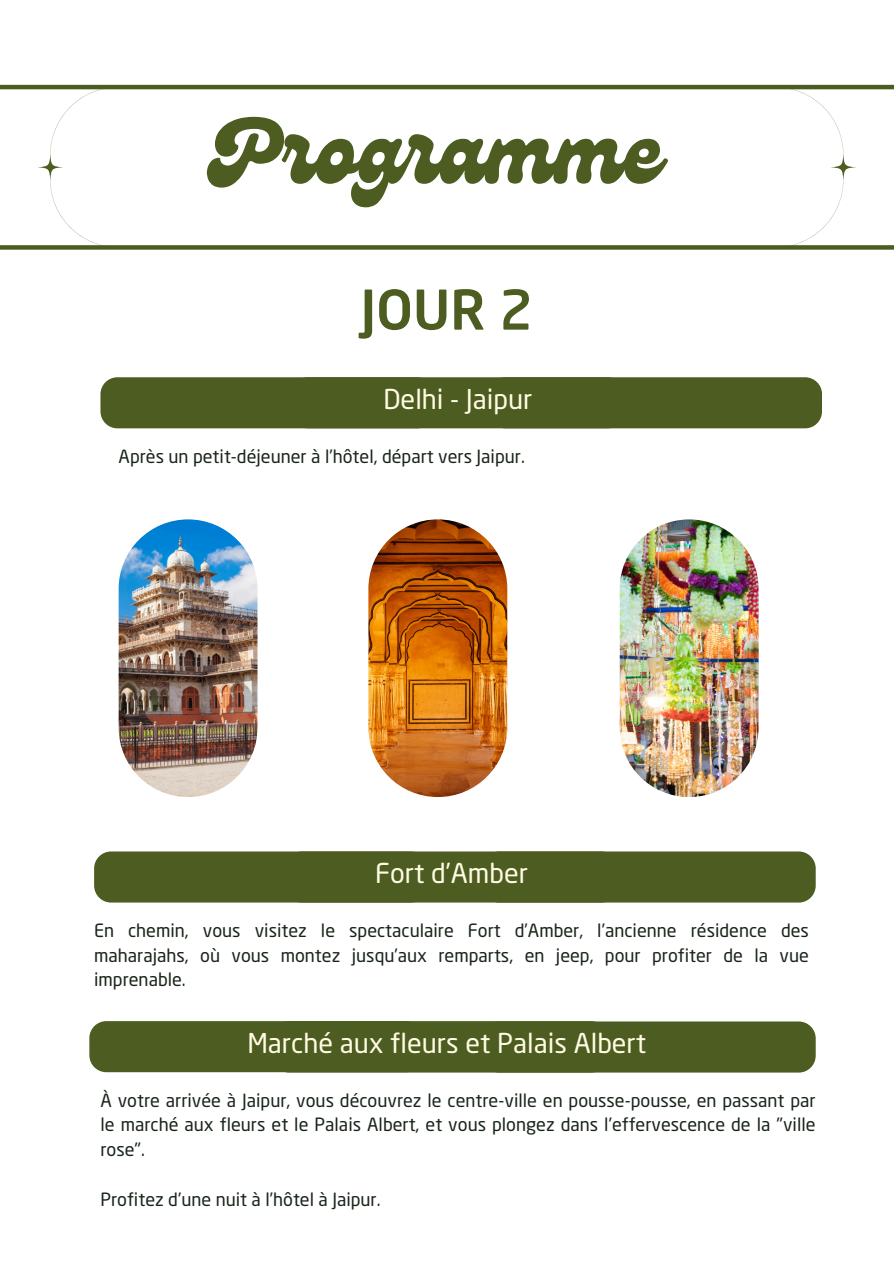
<style>
.page{position:relative;width:894px;height:1264px;background:#fff}
.page>*{position:absolute;margin:0;border:0;box-sizing:border-box;transform-origin:0 0}
.t1{font:90px "Genty";color:#4d5c21}
.t2{font:500 54px "Neo Sans Pro";color:#4d5c21}
.t3{font:27px "Neo Sans Pro";color:#fffce3}
.t4{font:18px/24.8px "Neo Sans Pro";color:#182419;text-align:justify}
</style>
<div class="page">
<hr style="left:0;top:85px;width:893px;height:4px;background:#4d5c21">
<div style="left:0;top:245px;width:893px;height:5px;background:#4d5c21"></div>
<div style="left:89px;top:1021px;width:333px;height:51px;background:#4d5c21;border-radius:17px"></div>
<div style="left:272px;top:1021px;width:336px;height:51px;background:#4d5c21;border-radius:17px"></div>
<div style="left:482px;top:1021px;width:333px;height:51px;background:#4d5c21;border-radius:17px"></div>
<div style="left:94px;top:851px;width:333px;height:51px;background:#4d5c21;border-radius:17px"></div>
<div style="left:482px;top:851px;width:333px;height:51px;background:#4d5c21;border-radius:17px"></div>
<div style="left:284px;top:851px;width:333px;height:51px;background:#4d5c21;border-radius:17px"></div>
<svg style="left:50px;top:89px;width:68px;height:157px"></svg>
<svg style="left:37px;top:154px;width:26px;height:26px"></svg>
<svg style="left:774px;top:89px;width:69px;height:157px"></svg>
<svg style="left:830px;top:154px;width:25px;height:26px"></svg>
<img style="left:119px;top:519px;width:138px;height:278px;border-radius:69px">
<img style="left:368px;top:519px;width:139px;height:278px;border-radius:69px">
<img style="left:619px;top:519px;width:139px;height:278px;border-radius:69px">
<div style="left:100px;top:377px;width:333px;height:51px;background:#4d5c21;border-radius:17px"></div>
<div style="left:488px;top:377px;width:333px;height:51px;background:#4d5c21;border-radius:17px"></div>
<div style="left:291px;top:377px;width:333px;height:51px;background:#4d5c21;border-radius:17px"></div>
<p class="t1" style="left:211px;top:100px;width:451px">Programme</p>
<p class="t2" style="left:360px;top:288px;width:174px">JOUR 2</p>
<p class="t3" style="left:383px;top:388px;width:151px">Delhi - Jaipur</p>
<p class="t4" style="left:119px;top:445px;width:407px">Après un petit-déjeuner à l’hôtel, départ vers Jaipur.</p>
<h2 class="t3" style="left:375px;top:862px;width:154px">Fort d’Amber</h2>
<p class="t4" style="left:94px;top:919px;width:716px">En chemin, vous visitez le spectaculaire Fort d’Amber, l’ancienne résidence des maharajahs, où vous montez jusqu’aux remparts, en jeep, pour profiter de la vue imprenable.</p>
<p class="t3" style="left:247px;top:1032px;width:400px">Marché aux fleurs et Palais Albert</p>
<p class="t4" style="left:100px;top:1089px;width:716px">À votre arrivée à Jaipur, vous découvrez le centre-ville en pousse-pousse, en passant par le marché aux fleurs et le Palais Albert, et vous plongez dans l’effervescence de la "ville rose".</p>
<h1 class="t4" style="left:100px;top:1188px;width:281px">Profitez d’une nuit à l’hôtel à Jaipur.</h1>
</div>
